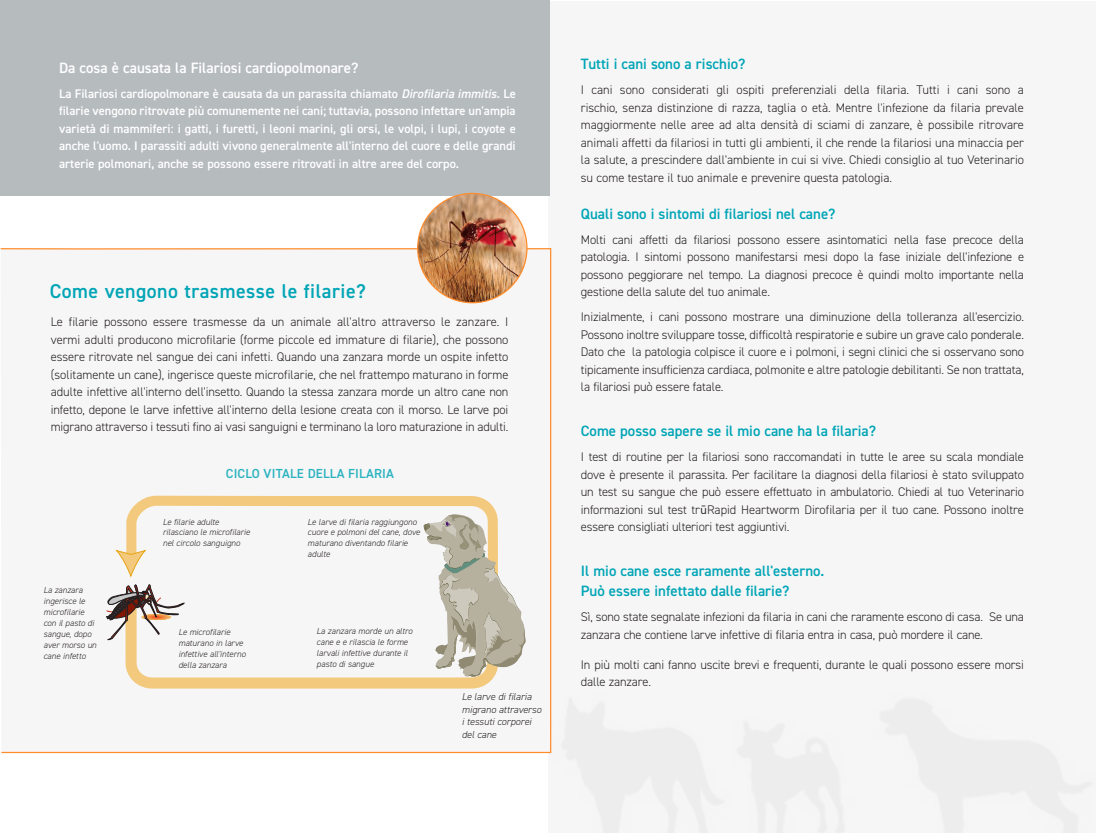
<style>
.page{position:relative;width:1097px;height:833px;background:#fff}
.page>*{position:absolute;margin:0;border:0;box-sizing:border-box;transform-origin:0 0}
.text{font:600 20px "DIN2014";letter-spacing:.025em;color:#00a5b6}
.text-2{font:600 15px "DIN2014";color:#00a5b6}
.text-3{font:600 15px "DIN2014";color:#fff}
.Headers{font:600 13.12px "DIN2014";letter-spacing:.01em;color:#2db3c0}
.text-4{font:300 12.5px/17.5px "DIN2014";letter-spacing:-.01em;color:#231f20;text-align:justify}
.text-5{font:600 12.5px/17.5px "DIN2014";color:#fff;text-align:justify}
.t1{font:italic 300 10px/12.5px "DIN2014";color:#231f20}
.t2{font:italic 300 8.75px/11px "DIN2014";color:#231f20}
.s1{font-style:italic}
.s2{font-family:"DIN Pro";font-weight:400}
</style>
<div class="page">
<div style="left:548px;top:1px;width:548px;height:831px;background:#f7f6f7"></div>
<div style="left:0;top:0;width:549px;height:196px;background:#b6bbbe"></div>
<div style="left:0;top:248px;width:552px;height:505px;background:#f7f6f7"></div>
<img style="left:418px;top:193px;width:109px;height:110px;border-radius:55px">
<svg style="left:120px;top:581px;width:384px;height:107px"></svg>
<svg style="left:121px;top:495px;width:382px;height:107px"></svg>
<svg style="left:106px;top:583px;width:78px;height:56px"></svg>
<svg style="left:424px;top:513px;width:101px;height:164px"></svg>
<svg style="left:114px;top:548px;width:34px;height:29px"></svg>
<p class="text-3" style="left:59px;top:58px;width:301px">Da cosa è causata la Filariosi cardiopolmonare?</p>
<p class="text-5" style="left:59px;top:84px;width:458px">La Filariosi cardiopolmonare è causata da un parassita chiamato <span class="s1">Dirofilaria immitis</span>. Le filarie vengono ritrovate più comunemente nei cani; tuttavia, possono infettare un'ampia varietà di mammiferi: i gatti, i furetti, i leoni marini, gli orsi, le volpi, i lupi, i coyote e anche l'uomo. I parassiti adulti vivono generalmente all'interno del cuore e delle grandi arterie polmonari, anche se possono essere ritrovati in altre aree del corpo.</p>
<p class="text" style="left:50px;top:278px;width:318px">Come vengono trasmesse le filarie?</p>
<p class="text-4" style="left:51px;top:313px;width:459px">Le filarie possono essere trasmesse da un animale all'altro attraverso le zanzare. I vermi adulti producono microfilarie (forme piccole ed immature di filarie), che possono essere ritrovate nel sangue dei cani infetti. Quando una zanzara morde un ospite infetto (solitamente un cane), ingerisce queste microfilarie, che nel frattempo maturano in forme adulte infettive all'interno dell'insetto. Quando la stessa zanzara morde un altro cane non infetto, depone le larve infettive all'interno della lesione creata con il morso. Le larve poi migrano attraverso i tessuti fino ai vasi sanguigni e terminano la loro maturazione in adulti.</p>
<p class="Headers" style="left:226px;top:465px;width:169px">CICLO VITALE DELLA FILARIA</p>
<p class="t2" style="left:43px;top:584px;width:55px">La zanzara ingerisce le microfilarie con il pasto di sangue, dopo aver morso un cane infetto</p>
<p class="t2" style="left:163px;top:516px;width:89px">Le filarie adulte rilasciano le microfilarie nel circolo sanguigno</p>
<p class="t2" style="left:178px;top:626px;width:54px">Le microfilarie</p>
<p class="t2" style="left:178px;top:637px;width:66px">maturano in larve</p>
<p class="t2" style="left:178px;top:648px;width:69px">infettive all'interno</p>
<p class="t2" style="left:178px;top:659px;width:50px">della zanzara</p>
<p class="t2" style="left:308px;top:516px;width:114px">Le larve di filaria raggiungono cuore e polmoni del cane, dove maturano diventando filarie adulte</p>
<p class="t2" style="left:317px;top:625px;width:97px">La zanzara morde un altro cane e e rilascia le forme</p>
<p class="t2" style="left:317px;top:647px;width:93px">larvali infettive durante il pasto di sangue</p>
<p class="t1" style="left:462px;top:690px;width:81px">Le larve di filaria migrano attraverso i tessuti corporei del cane</p>
<p class="text-2" style="left:581px;top:54px;width:166px">Tutti i cani sono a rischio?</p>
<p class="text-4" style="left:581px;top:81px;width:445px">I cani sono considerati gli ospiti preferenziali della filaria. Tutti i cani sono a rischio, senza distinzione di razza, taglia o età. Mentre l'infezione da filaria prevale maggiormente nelle aree ad alta densità di sciami di zanzare, è possibile ritrovare animali affetti da filariosi in tutti gli ambienti, il che rende la filariosi una minaccia per la salute, a prescindere dall'ambiente in cui si vive. Chiedi consiglio al tuo Veterinario su come testare il tuo animale e prevenire questa patologia.</p>
<p class="text-2" style="left:581px;top:203px;width:256px">Quali sono i sintomi di filariosi nel cane?</p>
<p class="text-4" style="left:581px;top:231px;width:445px">Molti cani affetti da filariosi possono essere asintomatici nella fase precoce della patologia. I sintomi possono manifestarsi mesi dopo la fase iniziale dell'infezione e possono peggiorare nel tempo. La diagnosi precoce è quindi molto importante nella gestione della salute del tuo animale.</p>
<p class="text-4" style="left:581px;top:308px;width:445px">Inizialmente, i cani possono mostrare una diminuzione della tolleranza all'esercizio.<br>Possono inoltre sviluppare tosse, difficoltà respiratorie e subire un grave calo ponderale.<br>Dato che la patologia colpisce il cuore e i polmoni, i segni clinici che si osservano sono tipicamente insufficienza cardiaca, polmonite e altre patologie debilitanti. Se non trattata, la filariosi può essere fatale.</p>
<p class="text-2" style="left:581px;top:421px;width:297px">Come posso sapere se il mio cane ha la filaria?</p>
<p class="text-4" style="left:581px;top:448px;width:445px">I test di routine per la filariosi sono raccomandati in tutte le aree su scala mondiale dove è presente il parassita. Per facilitare la diagnosi della filariosi è stato sviluppato un test su sangue che può essere effettuato in ambulatorio. Chiedi al tuo Veterinario informazioni sul test tr<span class="s2">ū</span>Rapid Heartworm Dirofilaria per il tuo cane. Possono inoltre essere consigliati ulteriori test aggiuntivi.</p>
<p class="text-2" style="left:581px;top:561px;width:245px">Il mio cane esce raramente all'esterno.</p>
<p class="text-2" style="left:581px;top:581px;width:210px">Può essere infettato dalle filarie?</p>
<p class="text-4" style="left:581px;top:608px;width:445px">Sì, sono state segnalate infezioni da filaria in cani che raramente escono di casa. Se una zanzara che contiene larve infettive di filaria entra in casa, può mordere il cane.</p>
<p class="text-4" style="left:581px;top:656px;width:445px">In più molti cani fanno uscite brevi e frequenti, durante le quali possono essere morsi dalle zanzare.</p>
</div>
